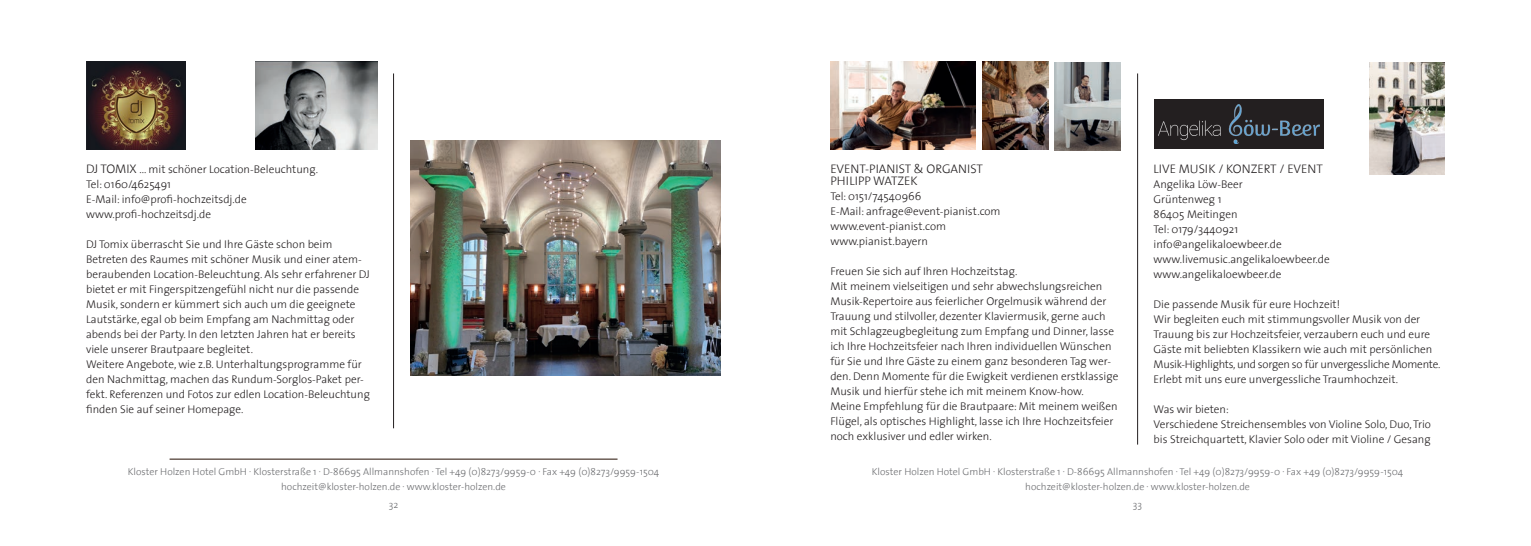
<style>
.page{position:relative;width:1531px;height:546px;background:#fff}
.page>*{position:absolute;margin:0;border:0;box-sizing:border-box;transform-origin:0 0}
.t1{font:300 12.5px/12.5px "The Sans";color:#231f20}
.t2{font:300 11.25px/15px "The Sans";color:#231f20}
.t3{font:300 10px/15px "The Sans";color:#6c6d70;text-align:center}
.s1{font-size:12.5px}
</style>
<div class="page">
<hr style="left:170px;top:459px;width:447px;height:1px;background:#230d02">
<img style="left:86px;top:62px;width:99px;height:88px">
<hr style="left:393px;top:73px;width:1px;height:355px;background:#231f20">
<img style="left:256px;top:62px;width:122px;height:88px">
<img style="left:830px;top:62px;width:145px;height:88px">
<hr style="left:1137px;top:73px;width:1px;height:371px;background:#231f20">
<img style="left:1369px;top:62px;width:75px;height:112px">
<div style="left:1153px;top:99px;width:170px;height:49px;background:#231f20"></div>
<img style="left:1159px;top:104px;width:160px;height:39px">
<img style="left:411px;top:141px;width:310px;height:234px">
<img style="left:982px;top:62px;width:66px;height:88px">
<img style="left:1055px;top:62px;width:66px;height:88px">
<p class="t2" style="left:86px;top:161px;width:234px"><span class="s1">DJ TOMIX</span> ... mit schöner Location-Beleuchtung.<br>Tel: 0160/4625491<br>E-Mail: info@profi-hochzeitsdj.de www.profi-hochzeitsdj.de</p>
<p class="t2" style="left:86px;top:236px;width:285px">DJ Tomix überrascht Sie und Ihre Gäste schon beim Betreten des Raumes mit schöner Musik und einer atem&shy;beraubenden Location-Beleuchtung. Als sehr erfahrener DJ bietet er mit Fingerspitzengefühl nicht nur die passende Musik, sondern er kümmert sich auch um die geeignete Lautstärke, egal ob beim Empfang am Nachmittag oder abends bei der Party. In den letzten Jahren hat er bereits viele unserer Brautpaare begleitet.<br>Weitere Angebote, wie z.B. Unterhaltungsprogramme für den Nachmittag, machen das Rundum-Sorglos-Paket per&shy;fekt. Referenzen und Fotos zur edlen Location-Beleuchtung finden Sie auf seiner Homepage.</p>
<p class="t3" style="left:128px;top:464px;width:533px">Kloster Holzen Hotel GmbH . Klosterstraße 1 . D-86695 Allmannshofen . Tel +49 (0)8273/9959-0 . Fax +49 (0)8273/9959-1504 hochzeit@kloster-holzen.de . www.kloster-holzen.de</p>
<p class="t3" style="left:389px;top:496px;width:11px">32</p>
<p class="t1" style="left:830px;top:162px;width:154px">EVENT-PIANIST &amp; ORGANIST<br>PHILIPP WATZEK</p>
<p class="t2" style="left:830px;top:189px;width:172px">Tel: 0151/74540966<br>E-Mail: anfrage@event-pianist.com www.event-pianist.com www.pianist.bayern</p>
<p class="t2" style="left:830px;top:264px;width:289px">Freuen Sie sich auf Ihren Hochzeitstag.<br>Mit meinem vielseitigen und sehr abwechslungsreichen Musik-Repertoire aus feierlicher Orgelmusik während der Trauung und stilvoller, dezenter Klaviermusik, gerne auch mit Schlagzeugbegleitung zum Empfang und Dinner, lasse ich Ihre Hochzeitsfeier nach Ihren individuellen Wünschen für Sie und Ihre Gäste zu einem ganz besonderen Tag wer&shy;den. Denn Momente für die Ewigkeit verdienen erstklassige Musik und hierfür stehe ich mit meinem Know-how.<br>Meine Empfehlung für die Brautpaare: Mit meinem weißen Flügel, als optisches Highlight, lasse ich Ihre Hochzeitsfeier noch exklusiver und edler wirken.</p>
<p class="t1" style="left:1153px;top:162px;width:171px">LIVE MUSIK / KONZERT / EVENT</p>
<p class="t2" style="left:1153px;top:176px;width:178px">Angelika Löw-Beer<br>Grüntenweg 1<br>86405 Meitingen<br>Tel: 0179/3440921 info@angelikaloewbeer.de www.livemusic.angelikaloewbeer.de www.angelikaloewbeer.de</p>
<p class="t2" style="left:1153px;top:296px;width:288px">Die passende Musik für eure Hochzeit!<br>Wir begleiten euch mit stimmungsvoller Musik von der Trauung bis zur Hochzeitsfeier, verzaubern euch und eure Gäste mit beliebten Klassikern wie auch mit persönlichen Musik-Highlights, und sorgen so für unvergessliche Momente.<br>Erlebt mit uns eure unvergessliche Traumhochzeit.</p>
<p class="t2" style="left:1153px;top:401px;width:279px">Was wir bieten:<br>Verschiedene Streichensembles von Violine Solo, Duo, Trio bis Streichquartett, Klavier Solo oder mit Violine / Gesang</p>
<p class="t3" style="left:872px;top:464px;width:533px">Kloster Holzen Hotel GmbH . Klosterstraße 1 . D-86695 Allmannshofen . Tel +49 (0)8273/9959-0 . Fax +49 (0)8273/9959-1504 hochzeit@kloster-holzen.de . www.kloster-holzen.de</p>
<p class="t3" style="left:1133px;top:496px;width:11px">33</p>
</div>
